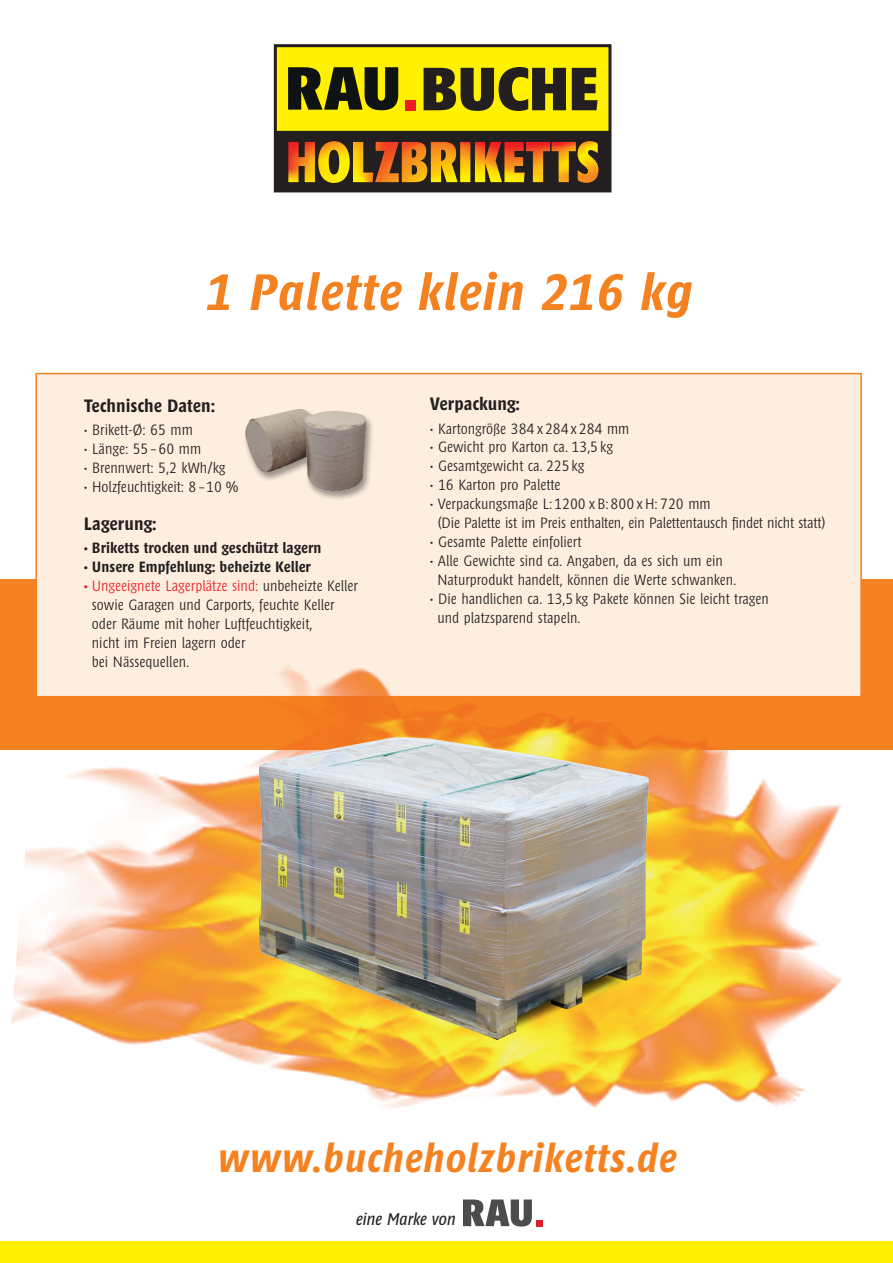
<style>
.page{position:relative;width:893px;height:1263px;background:#fff}
.page>*{position:absolute;margin:0;border:0;box-sizing:border-box;transform-origin:0 0}
.t1{font:54px "Minimala Bold Italic Tf";letter-spacing:.02em;color:#f58220}
.t2{font:42px "Minimala Bold Italic Tf";letter-spacing:.02em;color:#f58220}
.t3{font:700 18.9px "Minimala";letter-spacing:-.005em;color:#231f20}
.t4{font:italic 18px "Minimala";color:#231f20}
.t5{font:15.75px/18.9px "Minimala Light Tf";color:#231f20}
.t6{font:700 15.75px "Minimala";color:#231f20}
.s1{font-family:"Minimala";font-weight:700;color:#ee1d23}
.s2{color:#ee1d23}
</style>
<div class="page">
<div style="left:0;top:579px;width:893px;height:170px;background:#f58220"></div>
<div style="left:35px;top:373px;width:827px;height:324px;background:#feeedf;border:2px solid #f58220"></div>
<img style="left:4px;top:589px;width:870px;height:520px">
<svg style="left:274px;top:44px;width:337px;height:148px;background:#ada20d"></svg>
<div style="left:405px;top:100px;width:11px;height:10px;background:#ee1d23"></div>
<svg style="left:288px;top:67px;width:110px;height:43px;background:#54520d"></svg>
<svg style="left:424px;top:67px;width:173px;height:44px;background:#6b6415"></svg>
<svg style="left:288px;top:141px;width:310px;height:42px;background:#a96e18"></svg>
<svg style="left:463px;top:1199px;width:79px;height:27px"></svg>
<div style="left:0;top:1242px;width:893px;height:21px;background:#fff101"></div>
<div style="left:243px;top:408px;width:132px;height:94px;background:#231f20;opacity:.44"></div>
<img style="left:245px;top:409px;width:121px;height:82px">
<img style="left:260px;top:737px;width:389px;height:302px">
<h1 class="t1" style="left:205px;top:263px;width:488px">1 Palette klein 216 kg</h1>
<p class="t3" style="left:84px;top:395px;width:133px">Technische Daten:</p>
<p class="t5" style="left:84px;top:420px;width:111px">• Brikett-Ø: 65 mm</p>
<p class="t5" style="left:84px;top:439px;width:119px">• Länge: 55– 60 mm</p>
<p class="t5" style="left:84px;top:458px;width:143px">• Brennwert: 5,2 kWh/kg</p>
<p class="t5" style="left:84px;top:477px;width:156px">• Holzfeuchtigkeit: 8 –10 %</p>
<p class="t3" style="left:84px;top:514px;width:74px">Lagerung:</p>
<p class="t6" style="left:84px;top:540px;width:239px">• Briketts trocken und geschützt lagern</p>
<p class="t6" style="left:84px;top:559px;width:229px">• Unsere Empfehlung: beheizte Keller</p>
<p class="t5" style="left:92px;top:576px;width:268px;text-indent:-8px"><span class="s1">•</span> <span class="s2">Ungeeignete Lagerplätze sind:</span> unbeheizte Keller sowie Garagen und Carports, feuchte Keller oder Räume mit hoher Luftfeuchtigkeit,<br>nicht im Freien lagern oder<br>bei Nässequellen.</p>
<p class="t3" style="left:430px;top:394px;width:92px">Verpackung:</p>
<p class="t5" style="left:430px;top:419px;width:201px">• Kartongröße 384 x 284 x 284 mm</p>
<p class="t5" style="left:430px;top:438px;width:185px">• Gewicht pro Karton ca. 13,5 kg</p>
<p class="t5" style="left:430px;top:457px;width:156px">• Gesamtgewicht ca. 225 kg</p>
<p class="t5" style="left:430px;top:476px;width:132px">• 16 Karton pro Palette</p>
<p class="t5" style="left:437px;top:494px;width:390px;text-indent:-8px">• Verpackungsmaße L: 1200 x B: 800 x H: 720 mm<br>(Die Palette ist im Preis enthalten, ein Palettentausch findet nicht statt)</p>
<p class="t5" style="left:430px;top:532px;width:153px">• Gesamte Palette einfoliert</p>
<p class="t5" style="left:437px;top:551px;width:300px;text-indent:-8px">• Alle Gewichte sind ca. Angaben, da es sich um ein<br>Naturprodukt handelt, können die Werte schwanken.</p>
<p class="t5" style="left:437px;top:589px;width:333px;text-indent:-8px">• Die handlichen ca. 13,5 kg Pakete können Sie leicht tragen und platzsparend stapeln.</p>
<h2 class="t2" style="left:217px;top:1136px;width:461px">www.bucheholzbriketts.de</h2>
<p class="t4" style="left:356px;top:1209px;width:101px">eine Marke von</p>
</div>
